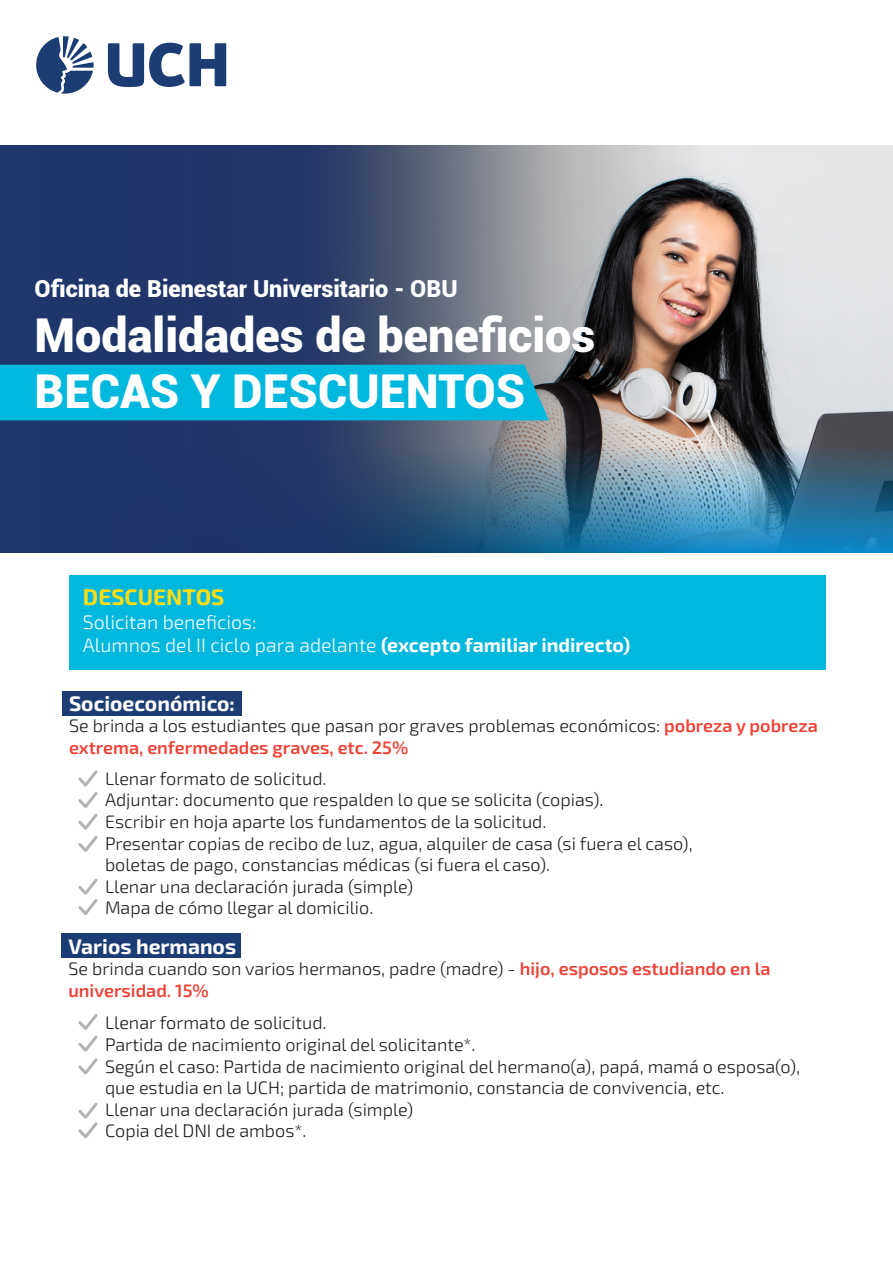
<style>
.page{position:relative;width:893px;height:1263px;background:#fff}
.page>*{position:absolute;margin:0;border:0;box-sizing:border-box;transform-origin:0 0}
.t1{font:900 46.65px/55.3px "Roboto";color:#fff}
.t2{font:900 23.55px "Roboto";color:#fff}
.t3{font:700 22.5px "Exo 2";color:#ffde17}
.t4{font:700 21px "Exo 2";color:#fff}
.t5{font:300 19.5px/23.4px "Exo 2";color:#fff}
.t6{font:300 18px/21.6px "Exo 2";color:#1d1d1b}
.s1{font-weight:700}
.s2{font-weight:600;color:#f04136}
.s3{color:#163e71}
</style>
<div class="page">
<div style="left:62px;top:691px;width:180px;height:24px;background:#1c3d74"></div>
<div style="left:61px;top:933px;width:180px;height:25px;background:#1c3d74"></div>
<div style="left:69px;top:576px;width:756px;height:94px;background:#00b7dd"></div>
<svg style="left:36px;top:36px;width:58px;height:58px"></svg>
<svg style="left:108px;top:43px;width:118px;height:44px"></svg>
<img style="left:702px;top:146px;width:191px;height:299px">
<img style="left:0;top:445px;width:893px;height:108px">
<img style="left:683px;top:146px;width:19px;height:407px">
<img style="left:1px;top:146px;width:682px;height:407px">
<div style="left:0;top:365px;width:549px;height:55px;background:#00b7dd"></div>
<svg style="left:78px;top:770px;width:20px;height:82px"></svg>
<svg style="left:78px;top:878px;width:20px;height:37px"></svg>
<svg style="left:78px;top:1014px;width:20px;height:61px"></svg>
<svg style="left:78px;top:1102px;width:20px;height:37px"></svg>
<h2 class="t2" style="left:35px;top:272px;width:425px">Oficina de Bienestar Universitario - OBU</h2>
<h1 class="t1" style="left:35px;top:306px;width:562px">Modalidades de beneficios<br>BECAS Y DESCUENTOS</h1>
<p class="t3" style="left:83px;top:582px;width:143px">DESCUENTOS</p>
<p class="t5" style="left:83px;top:609px;width:549px">Solicitan beneficios:<br>Alumnos del II ciclo para adelante <span class="s1">(excepto familiar indirecto)</span></p>
<p class="t4" style="left:69px;top:689px;width:168px">Socioeconómico:</p>
<p class="t6" style="left:69px;top:715px;width:750px">Se brinda a los estudiantes que pasan por graves problemas económicos: <span class="s2">pobreza y pobreza extrema, enfermedades graves, etc. 25%</span></p>
<p class="t6" style="left:105px;top:767px;width:589px">Llenar formato de solicitud.<br>Adjuntar: documento que respalden lo que se solicita (copias).<br>Escribir en hoja aparte los fundamentos de la solicitud.<br>Presentar copias de recibo de luz, agua, alquiler de casa (si fuera el caso), boletas de pago, constancias médicas (si fuera el caso).<br>Llenar una declaración jurada (simple)<br>Mapa de cómo llegar al domicilio.</p>
<p class="t4" style="left:68px;top:932px;width:175px">Varios hermanos<span class="s3">:</span></p>
<p class="t6" style="left:68px;top:957px;width:704px">Se brinda cuando son varios hermanos, padre (madre) - <span class="s2">hijo, esposos estudiando en la universidad. 15%</span></p>
<p class="t6" style="left:105px;top:1011px;width:697px">Llenar formato de solicitud.<br>Partida de nacimiento original del solicitante*.<br>Según el caso: Partida de nacimiento original del hermano(a), papá, mamá o esposa(o), que estudia en la UCH; partida de matrimonio, constancia de convivencia, etc.<br>Llenar una declaración jurada (simple)<br>Copia del DNI de ambos*.</p>
</div>
